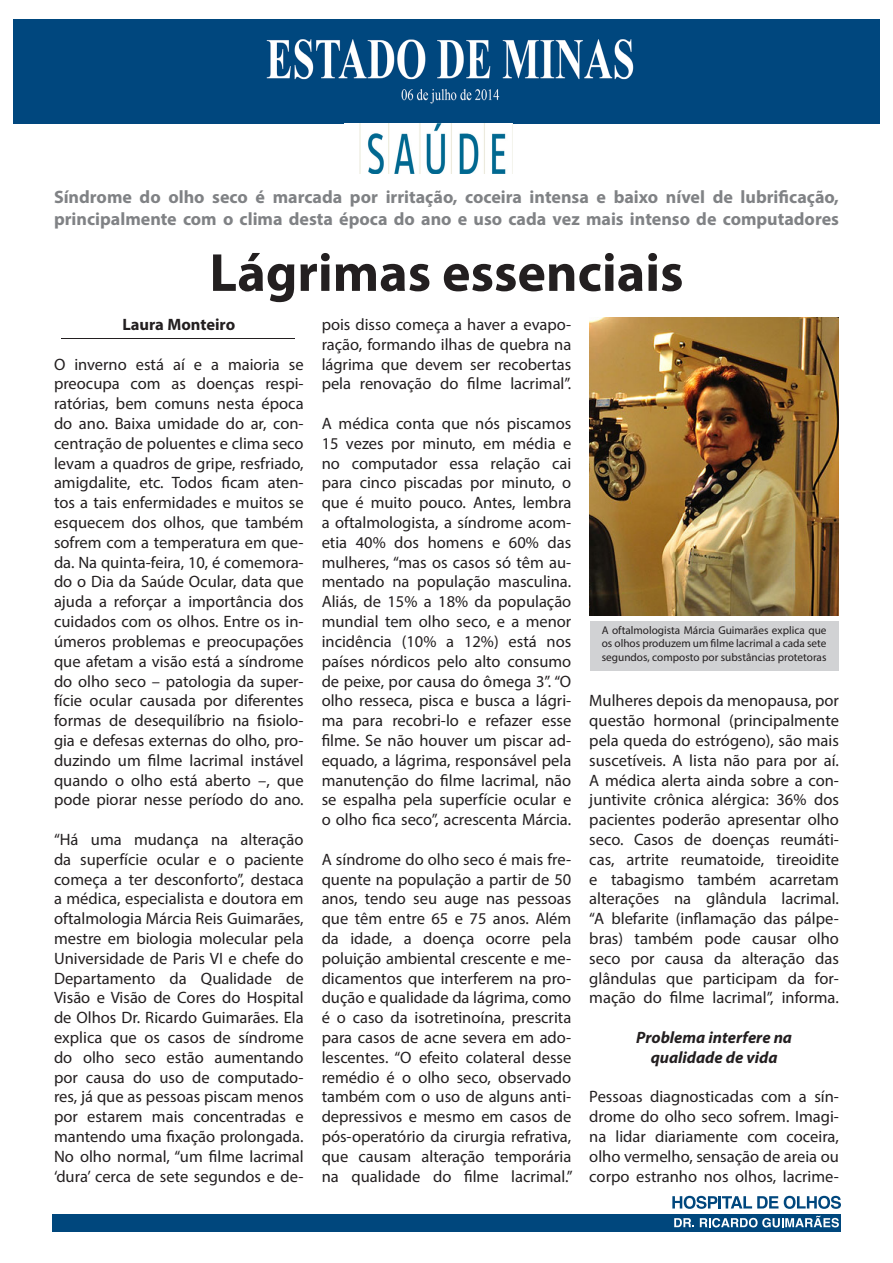
<style>
.page{position:relative;width:893px;height:1263px;background:#fff}
.page>*{position:absolute;margin:0;border:0;box-sizing:border-box;transform-origin:0 0}
.t1{font:700 54px "Myriad Pro";color:#231f20}
.t2{font:700 18px/21.6px "Myriad Pro";color:#808285}
.t3{font:16.5px/19.8px "Myriad Pro";color:#231f20;text-align:justify}
.t4{font:italic 700 16.5px "Myriad Pro";color:#231f20}
.t5{font:700 16.5px "Myriad Pro";color:#231f20}
.t6{font:11.25px/13.5px "Myriad Pro";color:#231f20;text-align:justify}
</style>
<div class="page">
<div style="left:590px;top:621px;width:248px;height:49px;background:#d1d2d4"></div>
<img style="left:14px;top:19px;width:865px;height:105px">
<img style="left:589px;top:318px;width:250px;height:297px">
<hr style="left:62px;top:338px;width:233px;height:1px;background:#231f20">
<svg style="left:672px;top:1196px;width:106px;height:13px"></svg>
<svg style="left:784px;top:1196px;width:57px;height:13px"></svg>
<div style="left:52px;top:1214px;width:789px;height:17px;background:#00477d"></div>
<svg style="left:674px;top:1218px;width:20px;height:9px"></svg>
<svg style="left:700px;top:1216px;width:139px;height:11px"></svg>
<img style="left:359px;top:124px;width:147px;height:49px">
<p class="t2" style="left:54px;top:186px;width:786px">Síndrome do olho seco é marcada por irritação, coceira intensa e baixo nível de lubrificação, principalmente com o clima desta época do ano e uso cada vez mais intenso de computadores</p>
<p class="t1" style="left:209px;top:237px;width:475px">Lágrimas essenciais</p>
<p class="t5" style="left:122px;top:314px;width:114px">Laura Monteiro</p>
<p class="t3" style="left:54px;top:354px;width:251px">O inverno está aí e a maioria se preocupa com as doenças respi&shy;ratórias, bem comuns nesta época do ano. Baixa umidade do ar, con&shy;centração de poluentes e clima seco levam a quadros de gripe, resfriado, amigdalite, etc. Todos ficam aten&shy;tos a tais enfermidades e muitos se esquecem dos olhos, que também sofrem com a temperatura em que&shy;da. Na quinta-feira, 10, é comemora&shy;do o Dia da Saúde Ocular, data que ajuda a reforçar a importância dos cuidados com os olhos. Entre os in&shy;úmeros problemas e preocupações que afetam a visão está a síndrome do olho seco – patologia da super&shy;fície ocular causada por diferentes formas de desequilíbrio na fisiolo&shy;gia e defesas externas do olho, pro&shy;duzindo um filme lacrimal instável quando o olho está aberto –, que pode piorar nesse período do ano.</p>
<p class="t3" style="left:54px;top:829px;width:251px">“Há uma mudança na alteração da superfície ocular e o paciente começa a ter desconforto”, destaca a médica, especialista e doutora em oftalmologia Márcia Reis Guimarães, mestre em biologia molecular pela Universidade de Paris VI e chefe do Departamento da Qualidade de Visão e Visão de Cores do Hospital de Olhos Dr. Ricardo Guimarães. Ela explica que os casos de síndrome do olho seco estão aumentando por causa do uso de computado&shy;res, já que as pessoas piscam menos por estarem mais concentradas e mantendo uma fixação prolongada.<br>No olho normal, “um filme lacrimal ‘dura’ cerca de sete segundos e de-</p>
<p class="t3" style="left:322px;top:314px;width:251px">pois disso começa a haver a evapo&shy;ração, formando ilhas de quebra na lágrima que devem ser recobertas pela renovação do filme lacrimal”.</p>
<p class="t3" style="left:322px;top:413px;width:251px">A médica conta que nós piscamos 15 vezes por minuto, em média e no computador essa relação cai para cinco piscadas por minuto, o que é muito pouco. Antes, lembra a oftalmologista, a síndrome acom&shy;etia 40% dos homens e 60% das mulheres, “mas os casos só têm au&shy;mentado na população masculina.<br>Aliás, de 15% a 18% da população mundial tem olho seco, e a menor incidência (10% a 12%) está nos países nórdicos pelo alto consumo de peixe, por causa do ômega 3”. “O olho resseca, pisca e busca a lágri&shy;ma para recobri-lo e refazer esse filme. Se não houver um piscar ad&shy;equado, a lágrima, responsável pela manutenção do filme lacrimal, não se espalha pela superfície ocular e o olho fica seco”, acrescenta Márcia.</p>
<p class="t3" style="left:322px;top:849px;width:253px">A síndrome do olho seco é mais fre&shy;quente na população a partir de 50 anos, tendo seu auge nas pessoas que têm entre 65 e 75 anos. Além da idade, a doença ocorre pela poluição ambiental crescente e me&shy;dicamentos que interferem na pro&shy;dução e qualidade da lágrima, como é o caso da isotretinoína, prescrita para casos de acne severa em ado&shy;lescentes. “O efeito colateral desse remédio é o olho seco, observado também com o uso de alguns anti&shy;depressivos e mesmo em casos de pós-operatório da cirurgia refrativa, que causam alteração temporária na qualidade do filme lacrimal.”</p>
<p class="t6" style="left:602px;top:623px;width:226px">A oftalmologista Márcia Guimarães explica que os olhos produzem um filme lacrimal a cada sete segundos, composto por substâncias protetoras</p>
<p class="t3" style="left:589px;top:691px;width:251px">Mulheres depois da menopausa, por questão hormonal (principalmente pela queda do estrógeno), são mais suscetíveis. A lista não para por aí.<br>A médica alerta ainda sobre a con&shy;juntivite crônica alérgica: 36% dos pacientes poderão apresentar olho seco. Casos de doenças reumáti&shy;cas, artrite reumatoide, tireoidite e tabagismo também acarretam alterações na glândula lacrimal. “A blefarite (inflamação das pálpe&shy;bras) também pode causar olho seco por causa da alteração das glândulas que participam da for&shy;mação do filme lacrimal”, informa.</p>
<p class="t4" style="left:636px;top:1027px;width:157px">Problema interfere na</p>
<p class="t4" style="left:651px;top:1046px;width:128px">qualidade de vida</p>
<p class="t3" style="left:589px;top:1087px;width:251px">Pessoas diagnosticadas com a sín&shy;drome do olho seco sofrem. Imagi&shy;na lidar diariamente com coceira, olho vermelho, sensação de areia ou corpo estranho nos olhos, lacrime-</p>
</div>
